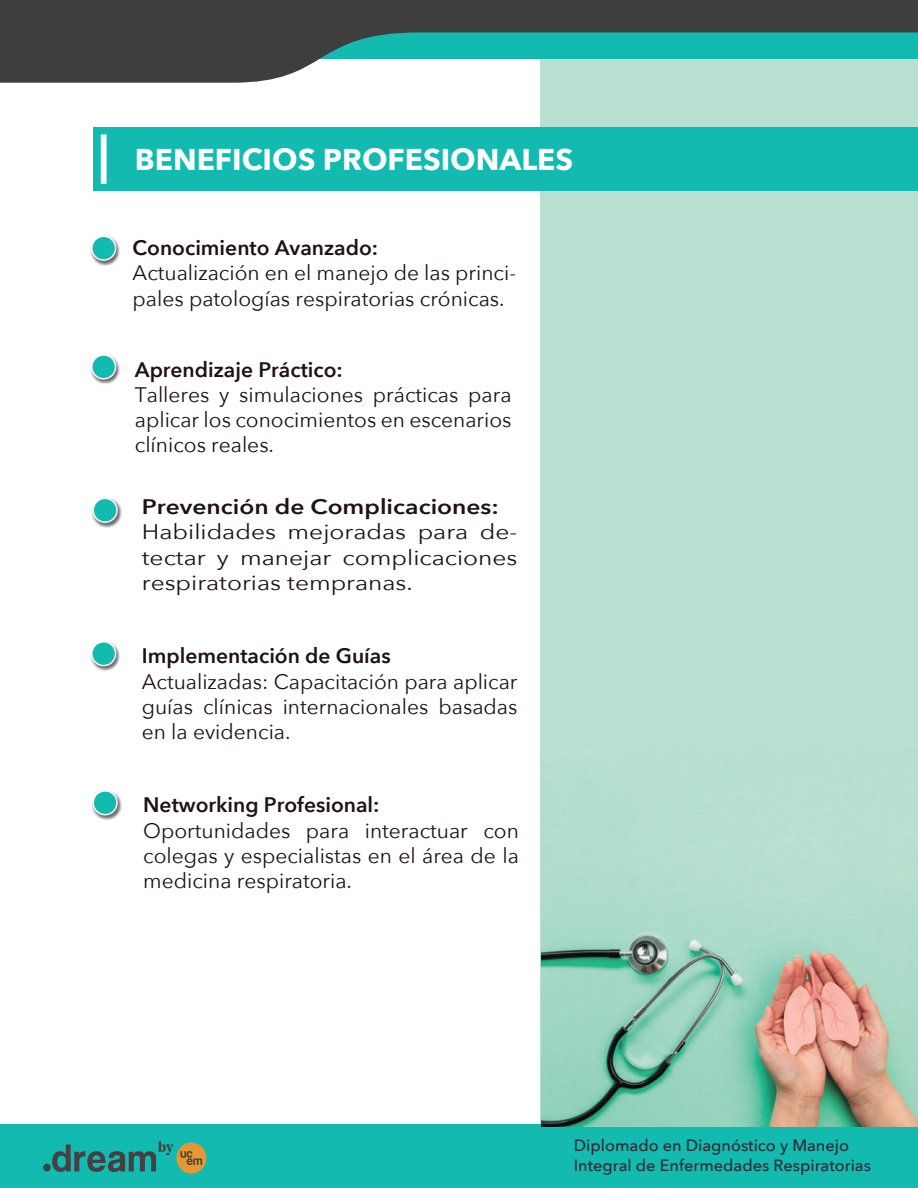
<style>
.page{position:relative;width:918px;height:1188px;background:#fff}
.page>*{position:absolute;margin:0;border:0;box-sizing:border-box;transform-origin:0 0}
.t1{font:700 30px "Avenir Next";color:#fff}
.t2{font:21px/25.2px "Avenir Next";color:#1f1114;text-align:justify}
.t3{font:600 21px "Avenir Next";color:#1f1114}
.t4{font:21px/25.2px "Avenir Next";color:#1f1114;text-align:justify;scale:1.17 1}
.t5{font:600 21px "Avenir Next";color:#1f1114;scale:1.17 1}
.t6{font:500 16.35px/19.6px "Avenir Next";color:#2e2b32}
</style>
<div class="page">
<div style="left:540px;top:0;width:378px;height:1123px;background:#b8e0d1"></div>
<svg style="left:0;top:0;width:918px;height:83px;fill:#3e3e3f"></svg>
<div style="left:0;top:1124px;width:918px;height:64px;background:#13baaf"></div>
<div style="left:43px;top:1164px;width:8px;height:7px;background:#444044;border-radius:50%"></div>
<div style="left:176px;top:1143px;width:30px;height:31px;background:#e49733;border-radius:50%"></div>
<svg style="left:180px;top:1151px;width:22px;height:14px"></svg>
<svg style="left:52px;top:1141px;width:121px;height:31px"></svg>
<div style="left:93px;top:127px;width:825px;height:64px;background:#13baaf"></div>
<div style="left:101px;top:134px;width:6px;height:50px;background:#fff"></div>
<img style="left:90px;top:236px;width:30px;height:30px">
<div style="left:92px;top:236px;width:24px;height:24px;background:#13baaf;border-radius:50%"></div>
<div style="left:91px;top:236px;width:25px;height:25px;border:2px solid #fff;border-radius:50%"></div>
<img style="left:90px;top:355px;width:30px;height:29px">
<div style="left:92px;top:355px;width:24px;height:24px;background:#13baaf;border-radius:50%"></div>
<div style="left:91px;top:354px;width:25px;height:26px;border:2px solid #fff;border-radius:50%"></div>
<img style="left:91px;top:498px;width:31px;height:30px">
<div style="left:93px;top:498px;width:24px;height:24px;background:#13baaf;border-radius:50%"></div>
<div style="left:92px;top:498px;width:26px;height:25px;border:2px solid #fff;border-radius:50%"></div>
<img style="left:90px;top:642px;width:30px;height:29px">
<div style="left:92px;top:642px;width:24px;height:24px;background:#13baaf;border-radius:50%"></div>
<div style="left:91px;top:641px;width:25px;height:25px;border:2px solid #fff;border-radius:50%"></div>
<img style="left:91px;top:791px;width:31px;height:29px">
<div style="left:93px;top:791px;width:24px;height:24px;background:#13baaf;border-radius:50%"></div>
<div style="left:92px;top:790px;width:26px;height:25px;border:2px solid #fff;border-radius:50%"></div>
<img style="left:541px;top:800px;width:377px;height:326px">
<h1 class="t1" style="left:135px;top:134px;width:440px">BENEFICIOS PROFESIONALES</h1>
<p class="t3" style="left:133px;top:230px;width:247px">Conocimiento Avanzado:</p>
<p class="t2" style="left:133px;top:260px;width:385px">Actualización en el manejo de las princi&shy;pales patologías respiratorias crónicas.</p>
<p class="t3" style="left:135px;top:352px;width:209px">Aprendizaje Práctico:</p>
<p class="t2" style="left:135px;top:381px;width:378px">Talleres y simulaciones prácticas para aplicar los conocimientos en escenarios clínicos reales.</p>
<p class="t5" style="left:142px;top:489px;width:307px">Prevención de Complicaciones:</p>
<p class="t4" style="left:142px;top:519px;width:323px">Habilidades mejoradas para de&shy;tectar y manejar complicaciones respiratorias tempranas.</p>
<p class="t3" style="left:142px;top:638px;width:250px">Implementación de Guías</p>
<p class="t2" style="left:142px;top:668px;width:377px">Actualizadas: Capacitación para aplicar guías clínicas internacionales basadas en la evidencia.</p>
<p class="t3" style="left:143px;top:787px;width:238px">Networking Profesional:</p>
<p class="t2" style="left:143px;top:817px;width:377px">Oportunidades para interactuar con colegas y especialistas en el área de la medicina respiratoria.</p>
<p class="t6" style="left:574px;top:1135px;width:299px">Diplomado en Diagnóstico y Manejo<br>Integral de Enfermedades Respiratorias</p>
</div>
